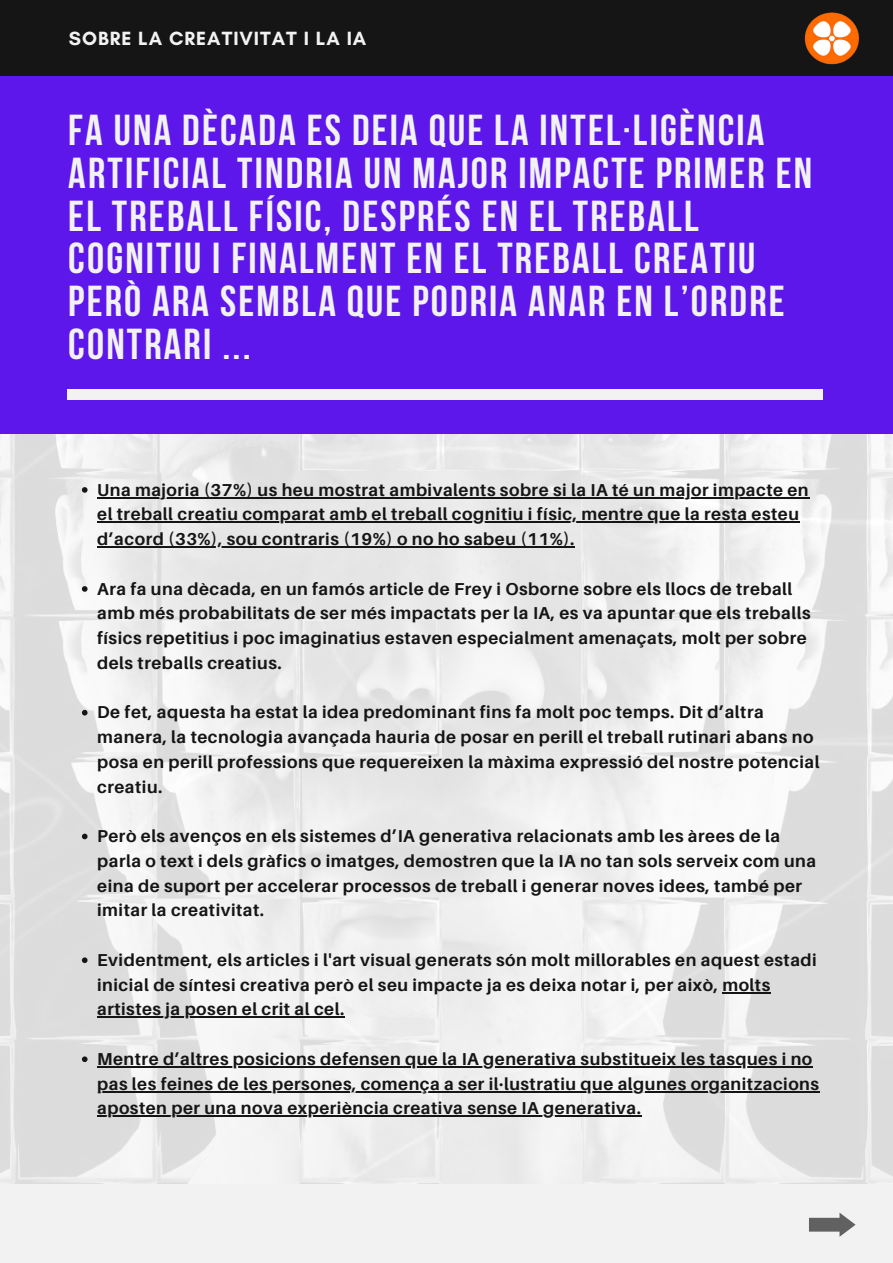
<style>
.page{position:relative;width:893px;height:1263px;background:#fff}
.page>*{position:absolute;margin:0;border:0;box-sizing:border-box;transform-origin:0 0}
.t1{font:700 43.12px/42.8px "Bebas Neue";letter-spacing:.05em;color:#f2f2f2}
.t2{font:700 19.5px "Glacial Indifference";letter-spacing:.05em;color:#f2f2f2}
.t3{font:700 17.25px/24.8px "Aileron";letter-spacing:.03em;color:#151515}
</style>
<div class="page">
<img style="left:0;top:434px;width:893px;height:750px">
<div style="left:0;top:0;width:893px;height:434px;background:#5e17eb"></div>
<div style="left:0;top:0;width:893px;height:75px;background:#151515"></div>
<div style="left:68px;top:389px;width:755px;height:10px;background:#f2f2f2"></div>
<img style="left:804px;top:12px;width:55px;height:53px">
<div style="left:0;top:1184px;width:893px;height:79px;background:#f2f2f2"></div>
<svg style="left:809px;top:1212px;width:46px;height:25px"></svg>
<svg style="left:82px;top:487px;width:6px;height:6px"></svg>
<hr style="left:97px;top:497px;width:712px;height:1px;background:#151515">
<hr style="left:97px;top:521px;width:702px;height:2px;background:#151515">
<hr style="left:97px;top:546px;width:478px;height:2px;background:#151515">
<svg style="left:82px;top:586px;width:6px;height:6px"></svg>
<svg style="left:82px;top:710px;width:6px;height:5px"></svg>
<svg style="left:82px;top:834px;width:6px;height:5px"></svg>
<svg style="left:82px;top:957px;width:6px;height:6px"></svg>
<hr style="left:722px;top:992px;width:49px;height:1px;background:#151515">
<hr style="left:97px;top:1016px;width:248px;height:2px;background:#151515">
<svg style="left:82px;top:1056px;width:6px;height:6px"></svg>
<hr style="left:97px;top:1066px;width:716px;height:2px;background:#151515">
<hr style="left:97px;top:1091px;width:722px;height:1px;background:#151515">
<hr style="left:97px;top:1115px;width:544px;height:2px;background:#151515">
<p class="t2" style="left:69px;top:26px;width:299px">SOBRE LA CREATIVITAT I LA IA</p>
<h1 class="t1" style="left:68px;top:113px;width:745px">FA UNA DÈCADA ES DEIA QUE LA INTEL·LIGÈNCIA ARTIFICIAL TINDRIA UN MAJOR IMPACTE PRIMER EN EL TREBALL FÍSIC, DESPRÉS EN EL TREBALL COGNITIU I FINALMENT EN EL TREBALL CREATIU PERÒ ARA SEMBLA QUE PODRIA ANAR EN L’ORDRE CONTRARI ...</h1>
<p class="t3" style="left:97px;top:477px;width:713px">Una majoria (37%) us heu mostrat ambivalents sobre si la IA té un major impacte en el treball creatiu comparat amb el treball cognitiu i físic, mentre que la resta esteu d’acord (33%), sou contraris (19%) o no ho sabeu (11%).</p>
<p class="t3" style="left:97px;top:576px;width:715px">Ara fa una dècada, en un famós article de Frey i Osborne sobre els llocs de treball amb més probabilitats de ser més impactats per la IA, es va apuntar que els treballs físics repetitius i poc imaginatius estaven especialment amenaçats, molt per sobre dels treballs creatius.</p>
<p class="t3" style="left:97px;top:699px;width:724px">De fet, aquesta ha estat la idea predominant fins fa molt poc temps. Dit d’altra manera, la tecnologia avançada hauria de posar en perill el treball rutinari abans no posa en perill professions que requereixen la màxima expressió del nostre potencial creatiu.</p>
<p class="t3" style="left:97px;top:823px;width:720px">Però els avenços en els sistemes d’IA generativa relacionats amb les àrees de la parla o text i dels gràfics o imatges, demostren que la IA no tan sols serveix com una eina de suport per accelerar processos de treball i generar noves idees, també per imitar la creativitat.</p>
<p class="t3" style="left:97px;top:947px;width:721px">Evidentment, els articles i l'art visual generats són molt millorables en aquest estadi inicial de síntesi creativa però el seu impacte ja es deixa notar i, per això, molts artistes ja posen el crit al cel.</p>
<p class="t3" style="left:97px;top:1046px;width:723px">Mentre d’altres posicions defensen que la IA generativa substitueix les tasques i no pas les feines de les persones, comença a ser il·lustratiu que algunes organitzacions aposten per una nova experiència creativa sense IA generativa.</p>
</div>
